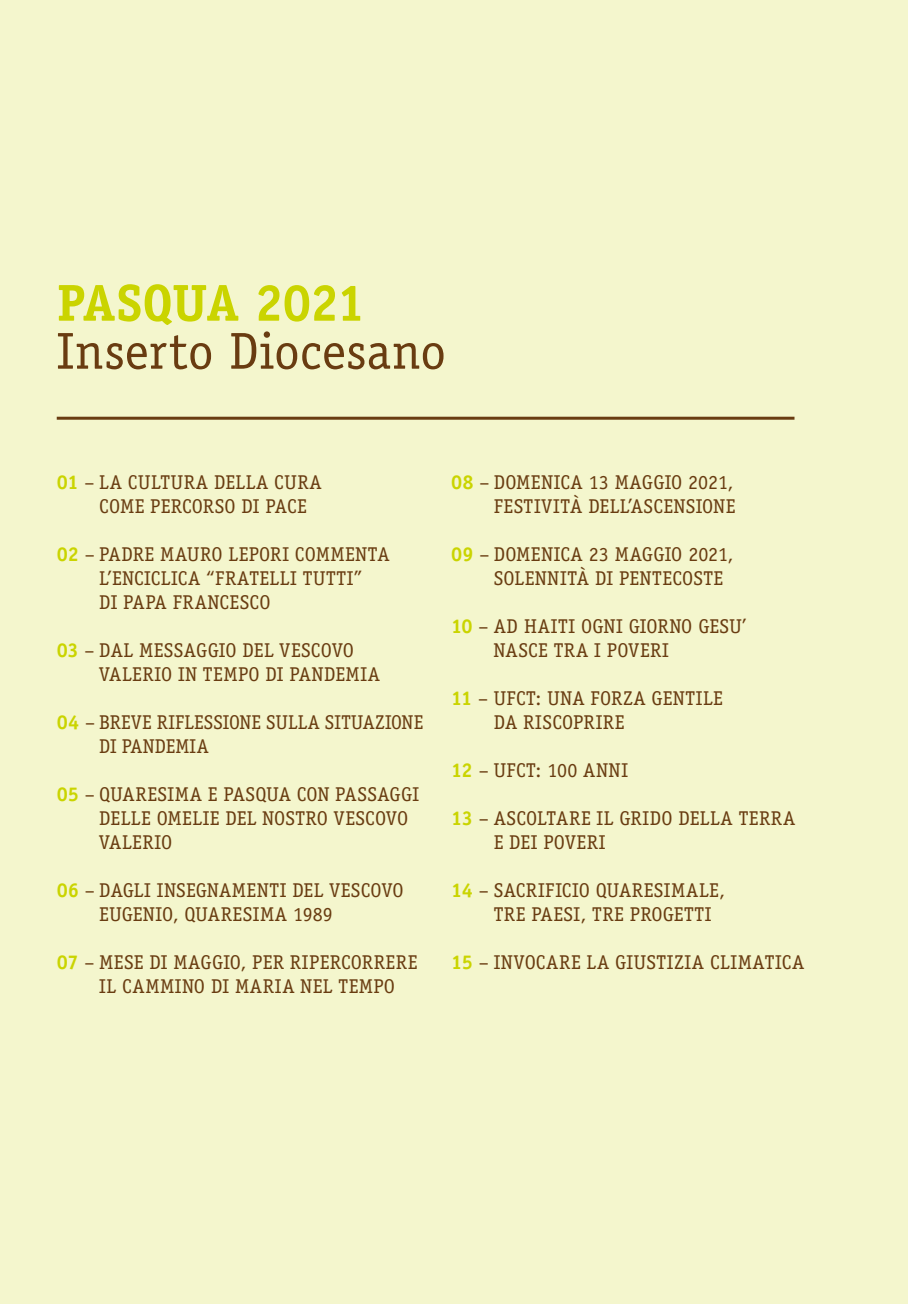
<style>
.page{position:relative;width:908px;height:1304px;background:#fff}
.page>*{position:absolute;margin:0;border:0;box-sizing:border-box;transform-origin:0 0}
.t1{font:52px "Officina Serif";letter-spacing:.005em;color:#693c11}
.t2{font:700 52px "Officina Serif";letter-spacing:-.025em;color:#cad400}
.t3{font:20px/24px "Officina Serif";letter-spacing:.025em;color:#693c11}
.s1{font-weight:700;color:#cad400}
</style>
<div class="page">
<div style="left:0;top:0;width:907px;height:1304px;background:#f4f6cd"></div>
<hr style="left:57px;top:417px;width:737px;height:3px;background:#693c11">
<h1 class="t2" style="left:57px;top:271px;width:310px">PASQUA 2021</h1>
<h1 class="t1" style="left:57px;top:321px;width:391px">Inserto Diocesano</h1>
<p class="t3" style="left:99px;top:470px;width:224px;text-indent:-43px"><span class="s1">01</span> – LA CULTURA DELLA CURA<br>COME PERCORSO DI PACE</p>
<p class="t3" style="left:99px;top:542px;width:292px;text-indent:-43px"><span class="s1">02</span> – PADRE MAURO LEPORI COMMENTA<br>L’ENCICLICA “FRATELLI TUTTI”<br>DI PAPA FRANCESCO</p>
<p class="t3" style="left:99px;top:638px;width:282px;text-indent:-43px"><span class="s1">03</span> – DAL MESSAGGIO DEL VESCOVO<br>VALERIO IN TEMPO DI PANDEMIA</p>
<p class="t3" style="left:99px;top:710px;width:325px;text-indent:-43px"><span class="s1">04</span> – BREVE RIFLESSIONE SULLA SITUAZIONE<br>DI PANDEMIA</p>
<p class="t3" style="left:99px;top:782px;width:321px;text-indent:-43px"><span class="s1">05</span> – QUARESIMA E PASQUA CON PASSAGGI<br>DELLE OMELIE DEL NOSTRO VESCOVO<br>VALERIO</p>
<p class="t3" style="left:99px;top:878px;width:306px;text-indent:-43px"><span class="s1">06</span> – DAGLI INSEGNAMENTI DEL VESCOVO<br>EUGENIO, QUARESIMA 1989</p>
<p class="t3" style="left:99px;top:950px;width:319px;text-indent:-43px"><span class="s1">07</span> – MESE DI MAGGIO, PER RIPERCORRERE<br>IL CAMMINO DI MARIA NEL TEMPO</p>
<p class="t3" style="left:451px;top:470px;width:285px;text-align:right"><span class="s1">08</span> – DOMENICA 13 MAGGIO 2021,<br>FESTIVITÀ DELL’ASCENSIONE</p>
<p class="t3" style="left:493px;top:542px;width:241px;text-indent:-43px"><span class="s1">09</span> – DOMENICA 23 MAGGIO 2021,<br>SOLENNITÀ DI PENTECOSTE</p>
<p class="t3" style="left:493px;top:614px;width:254px;text-indent:-43px"><span class="s1">10</span> – AD HAITI OGNI GIORNO GESU’<br>NASCE TRA I POVERI</p>
<p class="t3" style="left:493px;top:686px;width:230px;text-indent:-43px"><span class="s1">11</span> – UFCT: UNA FORZA GENTILE<br>DA RISCOPRIRE</p>
<p class="t3" style="left:451px;top:758px;width:178px"><span class="s1">12</span> – UFCT: 100 ANNI</p>
<p class="t3" style="left:493px;top:806px;width:303px;text-indent:-43px"><span class="s1">13</span> – ASCOLTARE IL GRIDO DELLA TERRA<br>E DEI POVERI</p>
<p class="t3" style="left:493px;top:878px;width:233px;text-indent:-43px"><span class="s1">14</span> – SACRIFICIO QUARESIMALE,<br>TRE PAESI, TRE PROGETTI</p>
<p class="t3" style="left:451px;top:950px;width:354px"><span class="s1">15</span> – INVOCARE LA GIUSTIZIA CLIMATICA</p>
</div>
